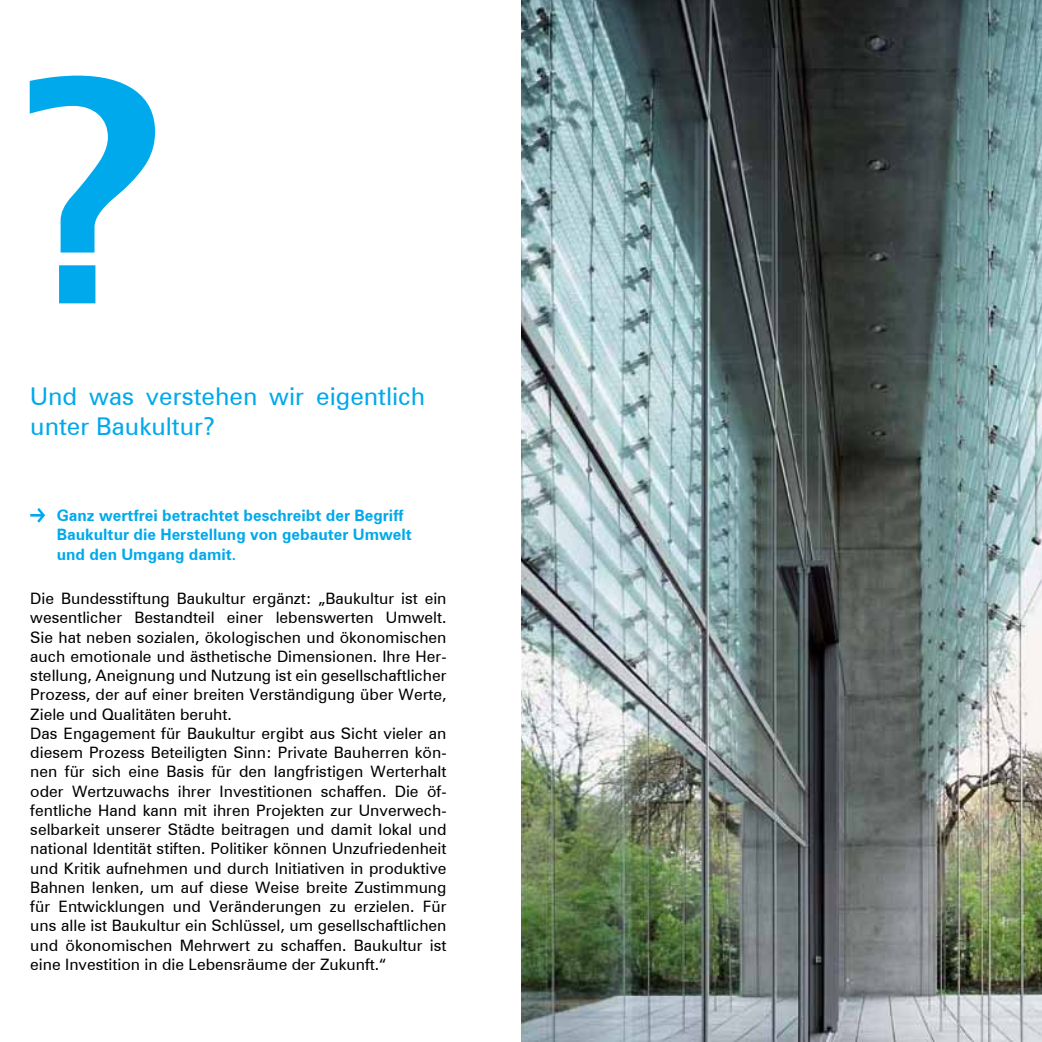
<style>
.page{position:relative;width:1042px;height:1042px;background:#fff}
.page>*{position:absolute;margin:0;border:0;box-sizing:border-box;transform-origin:0 0}
.t1{font:700 311.5px "Zurich BT";color:#00a9eb}
.t2{font:24.5px/29.4px "Zurich BT";color:#00a9eb}
.t3{font:15.75px/19.2px "Zurich BT";color:#000}
.t4{font:700 15.75px/19.2px "Zurich BT";color:#00a9eb}
</style>
<div class="page">
<svg style="left:30px;top:508px;width:15px;height:15px"></svg>
<img style="left:521px;top:0;width:521px;height:1042px">
<h1 class="t1" style="left:15px;top:3px;width:156px">?</h1>
<h2 class="t2" style="left:30px;top:381px;width:397px">Und was verstehen wir eigentlich unter Baukultur?</h2>
<p class="t4" style="left:57px;top:506px;width:357px">Ganz wertfrei betrachtet beschreibt der Begriff<br>Baukultur die Herstellung von gebauter Umwelt und den Umgang damit.</p>
<p class="t3" style="left:30px;top:588px;width:418px">Die Bundesstiftung Baukultur ergänzt: „Baukultur ist ein wesentlicher Bestandteil einer lebenswerten Umwelt.<br>Sie hat neben sozialen, ökologischen und ökonomischen auch emotionale und ästhetische Dimensionen. Ihre Her&shy;stellung, Aneignung und Nutzung ist ein gesellschaftlicher Prozess, der auf einer breiten Verständigung über Werte, Ziele und Qualitäten beruht.<br>Das Engagement für Baukultur ergibt aus Sicht vieler an diesem Prozess Beteiligten Sinn: Private Bauherren kön&shy;nen für sich eine Basis für den langfristigen Werterhalt oder Wertzuwachs ihrer Investitionen schaffen. Die öf&shy;fentliche Hand kann mit ihren Projekten zur Unverwech&shy;selbarkeit unserer Städte beitragen und damit lokal und national Identität stiften. Politiker können Unzufriedenheit und Kritik aufnehmen und durch Initiativen in produktive Bahnen lenken, um auf diese Weise breite Zustimmung für Entwicklungen und Veränderungen zu erzielen. Für uns alle ist Baukultur ein Schlüssel, um gesellschaftlichen und ökonomischen Mehrwert zu schaffen. Baukultur ist eine Investition in die Lebensräume der Zukunft.“</p>
</div>
